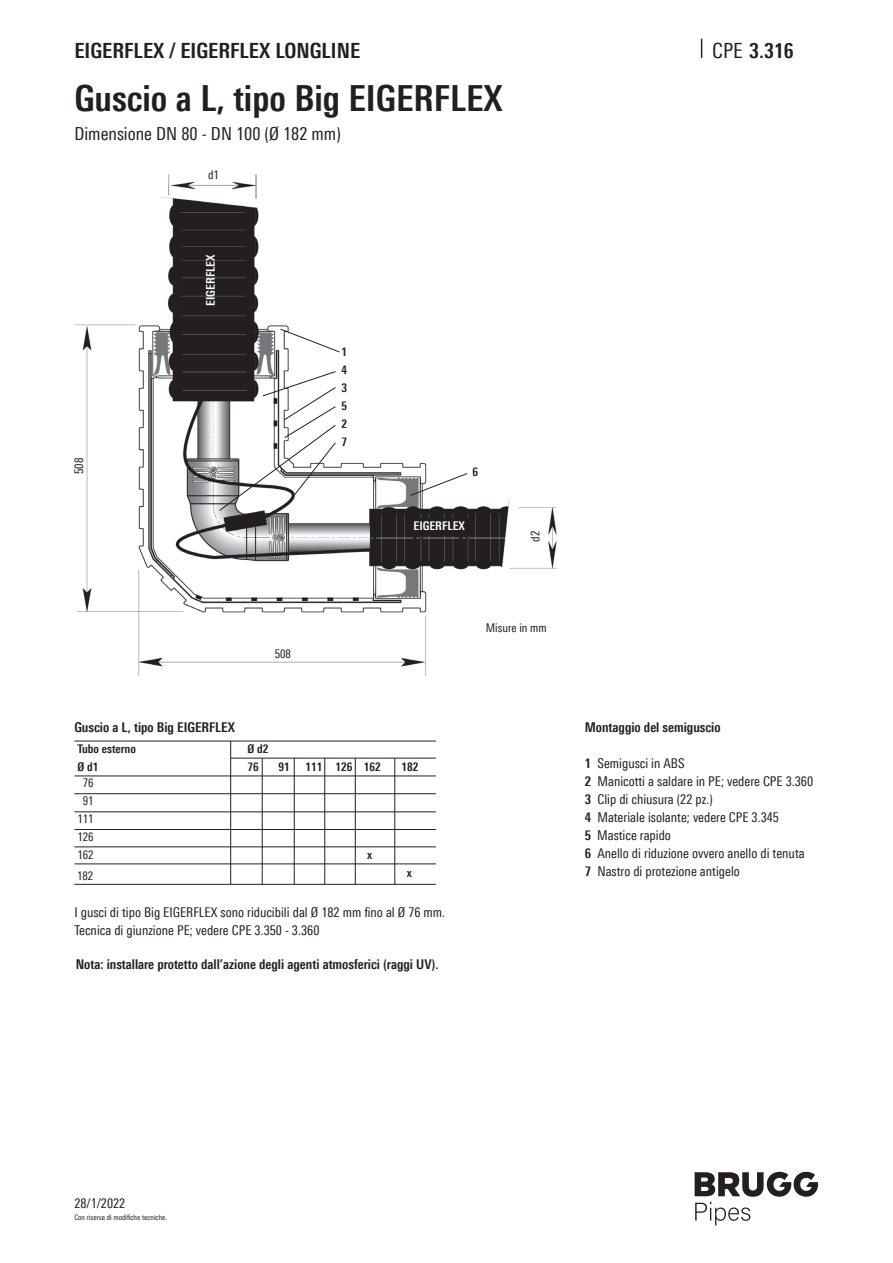
<style>
.page{position:relative;width:893px;height:1263px;background:#fff}
.page>*{position:absolute;margin:0;border:0;box-sizing:border-box;transform-origin:0 0}
.t1{font:700 36px "Linotype Univers 620 Cn";color:#231f20}
.t2{font:700 21px "Linotype Univers 620 Cn";color:#231f20}
.t3{font:18px "Linotype Univers 420 Cn";color:#231f20}
.t4{font:13.5px/18px "Linotype Univers 420 Cn";color:#231f20}
.t5{font:700 13.5px "Linotype Univers 620 Cn";color:#231f20}
.t6{font:700 12px/18px "Linotype Univers 620 Cn";color:#231f20;text-align:justify}
.t7{font:12px/18px "Linotype Univers 420 Cn";color:#231f20;text-align:center}
.t8{font:700 12px "Linotype Univers 620 Cn";color:#fff}
.t9{font:7.5px "Linotype Univers 420 Cn";color:#231f20}
.s1{font-family:"Linotype Univers 420 Cn";font-weight:400}
.s2{font-family:"Linotype Univers 620 Cn";font-weight:700}
</style>
<div class="page">
<svg style="left:701px;top:39px;width:1px;height:19px"></svg>
<svg style="left:695px;top:1172px;width:123px;height:53px"></svg>
<hr style="left:74px;top:741px;width:362px;height:1px;background:#231f20">
<hr style="left:74px;top:776px;width:362px;height:1px;background:#231f20">
<hr style="left:74px;top:793px;width:362px;height:1px;background:#231f20">
<hr style="left:74px;top:829px;width:362px;height:1px;background:#231f20">
<hr style="left:74px;top:811px;width:362px;height:1px;background:#231f20">
<hr style="left:74px;top:847px;width:362px;height:1px;background:#231f20">
<hr style="left:74px;top:864px;width:362px;height:1px;background:#231f20">
<hr style="left:231px;top:758px;width:205px;height:1px;background:#231f20">
<hr style="left:230px;top:741px;width:1px;height:143px;background:#231f20">
<hr style="left:262px;top:758px;width:1px;height:126px;background:#231f20">
<hr style="left:294px;top:758px;width:1px;height:126px;background:#231f20">
<hr style="left:324px;top:758px;width:1px;height:126px;background:#231f20">
<hr style="left:355px;top:758px;width:1px;height:126px;background:#231f20">
<img style="left:76px;top:175px;width:481px;height:501px">
<svg style="left:219px;top:371px;width:117px;height:140px"></svg>
<svg style="left:410px;top:473px;width:58px;height:23px"></svg>
<svg style="left:280px;top:329px;width:60px;height:23px"></svg>
<hr style="left:74px;top:884px;width:362px;height:1px;background:#231f20">
<hr style="left:395px;top:758px;width:1px;height:126px;background:#231f20">
<h2 class="t2" style="left:74px;top:38px;width:287px">EIGERFLEX / EIGERFLEX LONGLINE</h2>
<h2 class="t2" style="left:712px;top:38px;width:83px"><span class="s1">CPE</span> 3.316</h2>
<h1 class="t1" style="left:74px;top:77px;width:430px">Guscio a L, tipo Big EIGERFLEX</h1>
<h3 class="t3" style="left:74px;top:123px;width:268px">Dimensione DN 80 - DN 100 (Ø 182 mm)</h3>
<p class="t7" style="left:208px;top:165px;width:12px">d1</p>
<p class="t7" style="left:70px;top:474px;width:18px;rotate:-90deg">508</p>
<p class="t8" style="left:203px;top:306px;width:53px;rotate:-90deg">EIGERFLEX</p>
<p class="t6" style="left:341px;top:342px;width:7px">1<br>4<br>3<br>5<br>2<br>7</p>
<p class="t7" style="left:275px;top:645px;width:18px">508</p>
<p class="t6" style="left:472px;top:462px;width:7px">6</p>
<p class="t8" style="left:413px;top:519px;width:53px">EIGERFLEX</p>
<p class="t7" style="left:526px;top:542px;width:12px;rotate:-90deg">d2</p>
<p class="t7" style="left:486px;top:619px;width:63px">Misure in mm</p>
<p class="t5" style="left:74px;top:719px;width:162px">Guscio a L, tipo Big EIGERFLEX</p>
<p class="t5" style="left:585px;top:719px;width:137px">Montaggio del semiguscio</p>
<p class="t4" style="left:585px;top:754px;width:230px"><span class="s2">1</span> Semigusci in ABS<br><span class="s2">2</span> Manicotti a saldare in PE; vedere CPE 3.360<br><span class="s2">3</span> Clip di chiusura (22 pz.)<br><span class="s2">4</span> Materiale isolante; vedere CPE 3.345<br><span class="s2">5</span> Mastice rapido<br><span class="s2">6</span> Anello di riduzione ovvero anello di tenuta<br><span class="s2">7</span> Nastro di protezione antigelo</p>
<p class="t6" style="left:77px;top:739px;width:60px">Tubo esterno</p>
<p class="t6" style="left:247px;top:739px;width:23px">Ø d2</p>
<p class="t6" style="left:77px;top:757px;width:23px">Ø d1</p>
<p class="t6" style="left:247px;top:757px;width:13px">76</p>
<p class="t6" style="left:278px;top:757px;width:13px">91</p>
<p class="t6" style="left:305px;top:757px;width:77px">111 126 162</p>
<p class="t6" style="left:401px;top:757px;width:18px">182</p>
<p class="t7" style="left:77px;top:774px;width:18px">76<br>91<br>111<br>126<br>162</p>
<p class="t6" style="left:367px;top:846px;width:7px">x</p>
<p class="t7" style="left:77px;top:866px;width:18px">182</p>
<p class="t6" style="left:407px;top:864px;width:7px">x</p>
<p class="t4" style="left:74px;top:903px;width:372px">I gusci di tipo Big EIGERFLEX sono riducibili dal Ø 182 mm fino al Ø 76 mm.<br>Tecnica di giunzione PE; vedere CPE 3.350 - 3.360</p>
<p class="t5" style="left:76px;top:956px;width:364px">Nota: installare protetto dall’azione degli agenti atmosferici (raggi UV).</p>
<p class="t4" style="left:74px;top:1194px;width:52px">28/1/2022</p>
<p class="t9" style="left:74px;top:1213px;width:94px">Con riserva di modifiche tecniche.</p>
</div>
